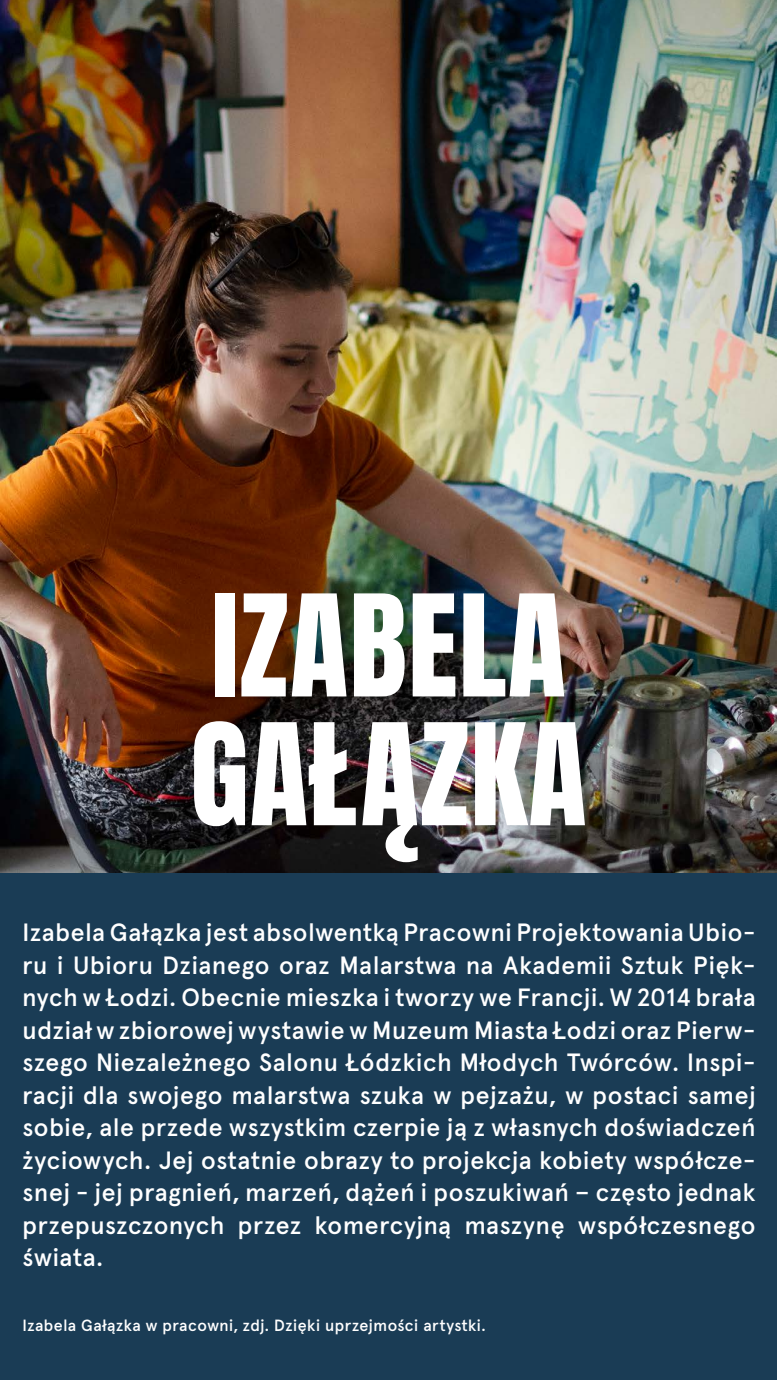
<style>
.page{position:relative;width:777px;height:1380px;background:#fff}
.page>*{position:absolute;margin:0;border:0;box-sizing:border-box;transform-origin:0 0}
.t1{font:120px/128.8px "Anton";letter-spacing:.01em;color:#fff}
.t2{font:500 25px/32.5px "Apercu";letter-spacing:.025em;color:#fff;text-align:justify}
.t3{font:500 16.25px "Apercu";letter-spacing:.03em;color:#fff}
</style>
<div class="page">
<img style="left:0;top:0;width:776px;height:874px">
<div style="left:0;top:874px;width:776px;height:506px;background:#1a3c55"></div>
<h1 class="t1" style="left:190px;top:591px;width:397px">IZABELA<br>GAŁĄZKA</h1>
<p class="t2" style="left:22px;top:914px;width:734px">Izabela Gałązka jest absolwentką Pracowni Projektowania Ubio&shy;ru i Ubioru Dzianego oraz Malarstwa na Akademii Sztuk Pięk&shy;nych w Łodzi. Obecnie mieszka i tworzy we Francji. W 2014 brała udział w zbiorowej wystawie w Muzeum Miasta Łodzi oraz Pierw&shy;szego Niezależnego Salonu Łódzkich Młodych Twórców. Inspi&shy;racji dla swojego malarstwa szuka w pejzażu, w postaci samej sobie, ale przede wszystkim czerpie ją z własnych doświadczeń życiowych. Jej ostatnie obrazy to projekcja kobiety współcze&shy;snej - jej pragnień, marzeń, dążeń i poszukiwań – często jednak przepuszczonych przez komercyjną maszynę współczesnego świata.</p>
<p class="t3" style="left:22px;top:1313px;width:464px">Izabela Gałązka w pracowni, zdj. Dzięki uprzejmości artystki.</p>
</div>
